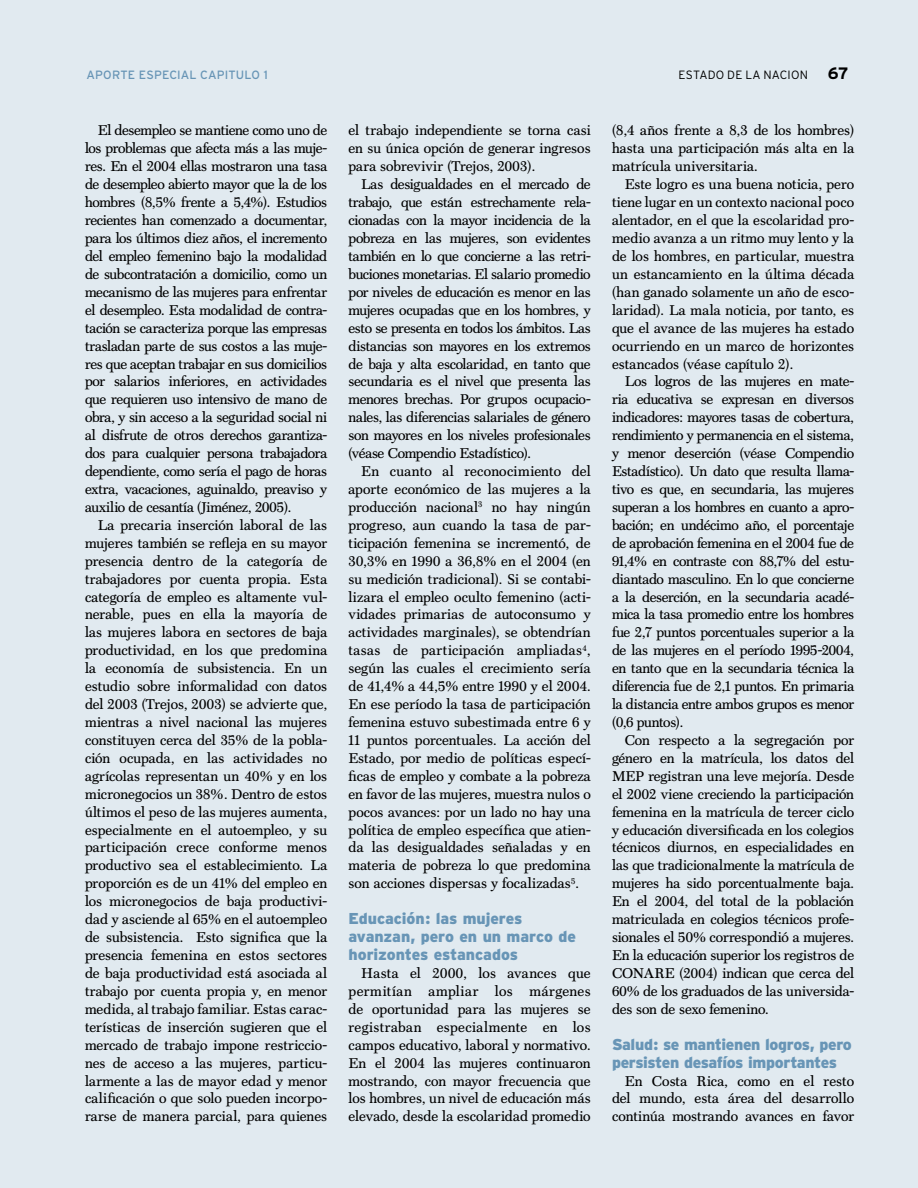
<style>
.page{position:relative;width:918px;height:1188px;background:#e1eaf0}
.page>*{position:absolute;margin:0;border:0;box-sizing:border-box;transform-origin:0 0}
.Texto_normal{font:900 15.75px/17.9px "Interstate";letter-spacing:-.015em;color:#6895b6}
.Texto_normal-2{font:14.25px/17.9px "Scotch Text";letter-spacing:-.005em;color:#000;text-align:justify}
.t1{font:12px "Interstate";letter-spacing:.01em;color:#6895b6}
.t2{font:300 12px "Interstate";letter-spacing:.02em;color:#000}
.s1{font-weight:700;font-size:16.5px}
</style>
<div class="page">
<p class="t1" style="left:87px;top:68px;width:183px">APORTE ESPECIAL CAPITULO 1</p>
<p class="t2" style="left:679px;top:68px;width:171px">ESTADO DE LA NACION <span class="s1">67</span></p>
<p class="Texto_normal-2" style="left:85px;top:122px;width:244px;text-indent:13px">El desempleo se mantiene como uno de los problemas que afecta más a las muje&shy;res. En el 2004 ellas mostraron una tasa de desempleo abierto mayor que la de los hombres (8,5% frente a 5,4%). Estudios recientes han comenzado a documentar, para los últimos diez años, el incremento del empleo femenino bajo la modalidad de subcontratación a domicilio, como un mecanismo de las mujeres para enfrentar el desempleo. Esta modalidad de contra&shy;tación se caracteriza porque las empresas trasladan parte de sus costos a las muje&shy;res que aceptan trabajar en sus domicilios por salarios inferiores, en actividades que requieren uso intensivo de mano de obra, y sin acceso a la seguridad social ni al disfrute de otros derechos garantiza&shy;dos para cualquier persona trabajadora dependiente, como sería el pago de horas extra, vacaciones, aguinaldo, preaviso y auxilio de cesantía (Jiménez, 2005).</p>
<p class="Texto_normal-2" style="left:85px;top:516px;width:244px;text-indent:13px">La precaria inserción laboral de las mujeres también se refleja en su mayor presencia dentro de la categoría de trabajadores por cuenta propia. Esta categoría de empleo es altamente vul&shy;nerable, pues en ella la mayoría de las mujeres labora en sectores de baja productividad, en los que predomina la economía de subsistencia. En un estudio sobre informalidad con datos del 2003 (Trejos, 2003) se advierte que, mientras a nivel nacional las mujeres constituyen cerca del 35% de la pobla&shy;ción ocupada, en las actividades no agrícolas representan un 40% y en los micronegocios un 38%. Dentro de estos últimos el peso de las mujeres aumenta, especialmente en el autoempleo, y su participación crece conforme menos productivo sea el establecimiento. La proporción es de un 41% del empleo en los micronegocios de baja productivi&shy;dad y asciende al 65% en el autoempleo de subsistencia. Esto significa que la presencia femenina en estos sectores de baja productividad está asociada al trabajo por cuenta propia y, en menor medida, al trabajo familiar. Estas carac&shy;terísticas de inserción sugieren que el mercado de trabajo impone restriccio&shy;nes de acceso a las mujeres, particu&shy;larmente a las de mayor edad y menor calificación o que solo pueden incorpo&shy;rarse de manera parcial, para quienes</p>
<p class="Texto_normal-2" style="left:349px;top:122px;width:244px">el trabajo independiente se torna casi en su única opción de generar ingresos para sobrevivir (Trejos, 2003).</p>
<p class="Texto_normal-2" style="left:349px;top:175px;width:244px;text-indent:13px">Las desigualdades en el mercado de trabajo, que están estrechamente rela&shy;cionadas con la mayor incidencia de la pobreza en las mujeres, son evidentes también en lo que concierne a las retri&shy;buciones monetarias. El salario promedio por niveles de educación es menor en las mujeres ocupadas que en los hombres, y esto se presenta en todos los ámbitos. Las distancias son mayores en los extremos de baja y alta escolaridad, en tanto que secundaria es el nivel que presenta las menores brechas. Por grupos ocupacio&shy;nales, las diferencias salariales de género son mayores en los niveles profesionales (véase Compendio Estadístico).</p>
<p class="Texto_normal-2" style="left:349px;top:462px;width:244px;text-indent:13px">En cuanto al reconocimiento del aporte económico de las mujeres a la producción nacional<sup>3</sup> no hay ningún progreso, aun cuando la tasa de par&shy;ticipación femenina se incrementó, de 30,3% en 1990 a 36,8% en el 2004 (en su medición tradicional). Si se contabi&shy;lizara el empleo oculto femenino (acti&shy;vidades primarias de autoconsumo y actividades marginales), se obtendrían tasas de participación ampliadas<sup>4</sup>, según las cuales el crecimiento sería de 41,4% a 44,5% entre 1990 y el 2004.<br>En ese período la tasa de participación femenina estuvo subestimada entre 6 y 11 puntos porcentuales. La acción del Estado, por medio de políticas especí&shy;ficas de empleo y combate a la pobreza en favor de las mujeres, muestra nulos o pocos avances: por un lado no hay una política de empleo específica que atien&shy;da las desigualdades señaladas y en materia de pobreza lo que predomina son acciones dispersas y focalizadas<sup>5</sup>.</p>
<p class="Texto_normal" style="left:349px;top:910px;width:175px">Educación: las mujeres</p>
<p class="Texto_normal" style="left:349px;top:927px;width:229px">avanzan, pero en un marco de horizontes estancados</p>
<p class="Texto_normal-2" style="left:349px;top:964px;width:244px;text-indent:13px">Hasta el 2000, los avances que permitían ampliar los márgenes de oportunidad para las mujeres se registraban especialmente en los campos educativo, laboral y normativo.<br>En el 2004 las mujeres continuaron mostrando, con mayor frecuencia que los hombres, un nivel de educación más elevado, desde la escolaridad promedio</p>
<p class="Texto_normal-2" style="left:612px;top:122px;width:244px">(8,4 años frente a 8,3 de los hombres) hasta una participación más alta en la matrícula universitaria.</p>
<p class="Texto_normal-2" style="left:612px;top:175px;width:244px;text-indent:13px">Este logro es una buena noticia, pero tiene lugar en un contexto nacional poco alentador, en el que la escolaridad pro&shy;medio avanza a un ritmo muy lento y la de los hombres, en particular, muestra un estancamiento en la última década (han ganado solamente un año de esco&shy;laridad). La mala noticia, por tanto, es que el avance de las mujeres ha estado ocurriendo en un marco de horizontes estancados (véase capítulo 2).</p>
<p class="Texto_normal-2" style="left:612px;top:373px;width:244px;text-indent:13px">Los logros de las mujeres en mate&shy;ria educativa se expresan en diversos indicadores: mayores tasas de cobertura, rendimiento y permanencia en el sistema, y menor deserción (véase Compendio Estadístico). Un dato que resulta llama&shy;tivo es que, en secundaria, las mujeres superan a los hombres en cuanto a apro&shy;bación; en undécimo año, el porcentaje de aprobación femenina en el 2004 fue de 91,4% en contraste con 88,7% del estu&shy;diantado masculino. En lo que concierne a la deserción, en la secundaria acadé&shy;mica la tasa promedio entre los hombres fue 2,7 puntos porcentuales superior a la de las mujeres en el período 1995-2004, en tanto que en la secundaria técnica la diferencia fue de 2,1 puntos. En primaria la distancia entre ambos grupos es menor (0,6 puntos).</p>
<p class="Texto_normal-2" style="left:612px;top:731px;width:244px;text-indent:13px">Con respecto a la segregación por género en la matrícula, los datos del MEP registran una leve mejoría. Desde el 2002 viene creciendo la participación femenina en la matrícula de tercer ciclo y educación diversificada en los colegios técnicos diurnos, en especialidades en las que tradicionalmente la matrícula de mujeres ha sido porcentualmente baja.<br>En el 2004, del total de la población matriculada en colegios técnicos profe&shy;sionales el 50% correspondió a mujeres.<br>En la educación superior los registros de CONARE (2004) indican que cerca del 60% de los graduados de las universida&shy;des son de sexo femenino.</p>
<p class="Texto_normal" style="left:612px;top:1035px;width:241px">Salud: se mantienen logros, pero persisten desafíos importantes</p>
<p class="Texto_normal-2" style="left:612px;top:1072px;width:244px;text-indent:13px">En Costa Rica, como en el resto del mundo, esta área del desarrollo continúa mostrando avances en favor</p>
</div>
